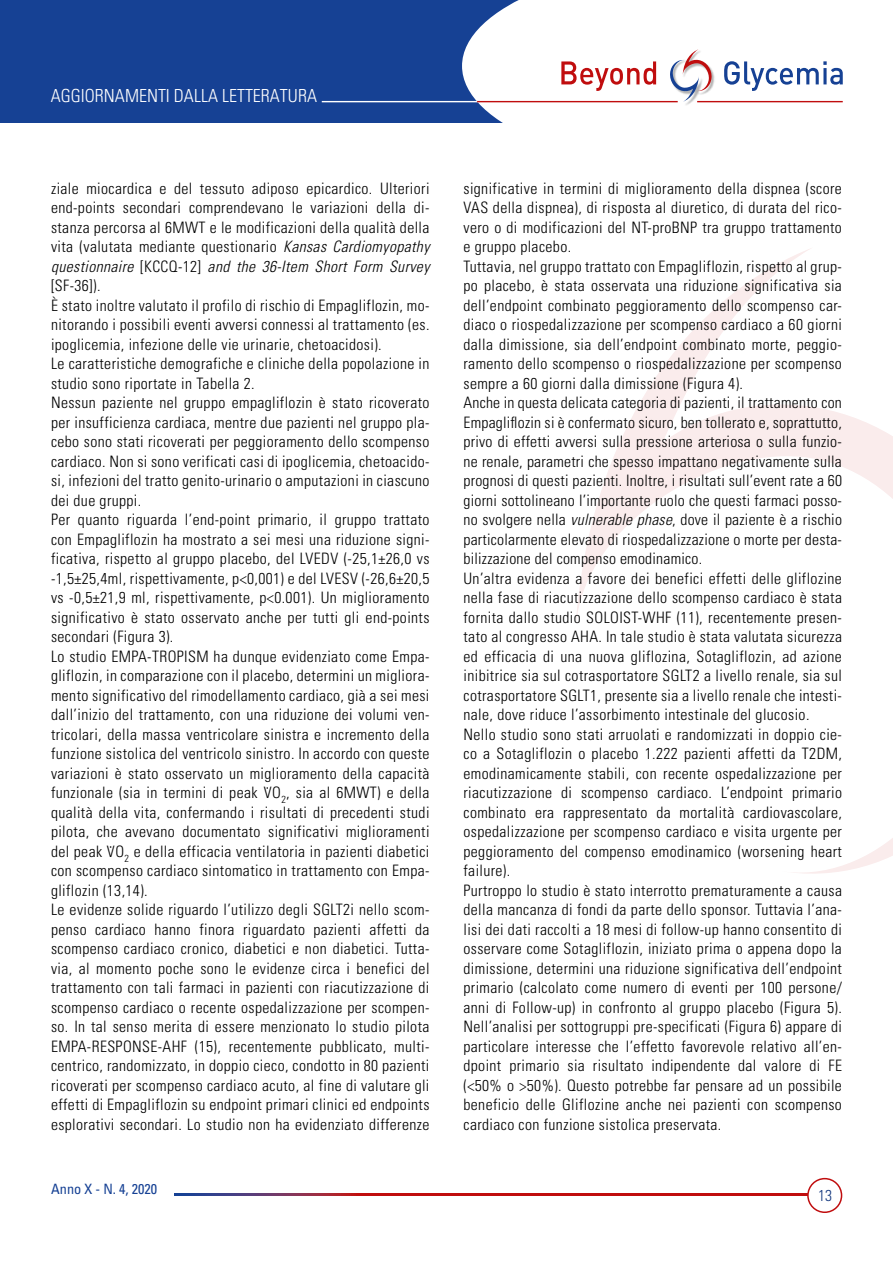
<style>
.page{position:relative;width:893px;height:1263px;background:#fff}
.page>*{position:absolute;margin:0;border:0;box-sizing:border-box;transform-origin:0 0}
.t1{font:300 condensed 18px "Univers";color:#fff}
.t2{font:300 condensed 15.75px/19.5px "Univers LT Std";letter-spacing:.025em;color:#000}
.t3{font:300 condensed 15.75px "Univers LT Std";color:#14387f}
.t4{font:condensed 14.25px "Univers LT Std";color:#164194}
.s1{font-style:italic}
.s2{font-family:"Helvetica";font-stretch:normal}
</style>
<div class="page">
<div style="left:0;top:0;width:893px;height:123px;background:#164194"></div>
<svg style="left:174px;top:1194px;width:633px;height:1px"></svg>
<div style="left:807px;top:1178px;width:35px;height:35px;border:2px solid #c00d0e;border-radius:50%"></div>
<div style="left:462px;top:0;width:431px;height:123px;background:#fff"></div>
<img style="left:712px;top:49px;width:4px;height:46px">
<svg style="left:561px;top:61px;width:95px;height:30px;background:#ecb8b8"></svg>
<img style="left:670px;top:102px;width:33px;height:4px">
<svg style="left:669px;top:49px;width:43px;height:53px;background:#ddd1d8"></svg>
<svg style="left:724px;top:61px;width:119px;height:30px"></svg>
<hr style="left:697px;top:101px;width:146px;height:1px;background:#c00d0e">
<hr style="left:477px;top:101px;width:201px;height:1px;background:#c00d0e">
<svg style="left:322px;top:101px;width:156px;height:1px"></svg>
<svg style="left:576px;top:249px;width:317px;height:625px"></svg>
<p class="t1" style="left:51px;top:85px;width:268px">AGGIORNAMENTI DALLA LETTERATURA</p>
<p class="t2" style="left:51px;top:179px;width:380px">ziale miocardica e del tessuto adiposo epicardico. Ulteriori end-points secondari comprendevano le variazioni della di&shy;stanza percorsa al 6MWT e le modificazioni della qualità della vita (valutata mediante questionario <span class="s1">Kansas Cardiomyopathy questionnaire</span> [KCCQ-12] <span class="s1">and the 36-Item Short Form Survey </span>[SF-36]).<br>È stato inoltre valutato il profilo di rischio di Empagliflozin, mo&shy;nitorando i possibili eventi avversi connessi al trattamento (es. ipoglicemia, infezione delle vie urinarie, chetoacidosi).<br>Le caratteristiche demografiche e cliniche della popolazione in studio sono riportate in Tabella 2.<br>Nessun paziente nel gruppo empagliflozin è stato ricoverato per insufficienza cardiaca, mentre due pazienti nel gruppo pla&shy;cebo sono stati ricoverati per peggioramento dello scompenso cardiaco. Non si sono verificati casi di ipoglicemia, chetoacido&shy;si, infezioni del tratto genito-urinario o amputazioni in ciascuno dei due gruppi.<br>Per quanto riguarda l’end-point primario, il gruppo trattato con Empagliflozin ha mostrato a sei mesi una riduzione signi&shy;ficativa, rispetto al gruppo placebo, del LVEDV (-25,1±26,0 vs -1,5±25,4ml, rispettivamente, p&lt;0,001) e del LVESV (-26,6±20,5 vs -0,5±21,9 ml, rispettivamente, p&lt;0.001). Un miglioramento significativo è stato osservato anche per tutti gli end-points secondari (Figura 3).<br>Lo studio EMPA-TROPISM ha dunque evidenziato come Empa&shy;gliflozin, in comparazione con il placebo, determini un migliora&shy;mento significativo del rimodellamento cardiaco, già a sei mesi dall’inizio del trattamento, con una riduzione dei volumi ven&shy;tricolari, della massa ventricolare sinistra e incremento della funzione sistolica del ventricolo sinistro. In accordo con queste variazioni è stato osservato un miglioramento della capacità funzionale (sia in termini di peak V<span class="s2">̇</span>O<sub>2</sub>, sia al 6MWT) e della qualità della vita, confermando i risultati di precedenti studi pilota, che avevano documentato significativi miglioramenti del peak V<span class="s2">̇</span>O<sub>2</sub> e della efficacia ventilatoria in pazienti diabetici con scompenso cardiaco sintomatico in trattamento con Empa&shy;gliflozin (13,14).<br>Le evidenze solide riguardo l’utilizzo degli SGLT2i nello scom&shy;penso cardiaco hanno finora riguardato pazienti affetti da scompenso cardiaco cronico, diabetici e non diabetici. Tutta&shy;via, al momento poche sono le evidenze circa i benefici del trattamento con tali farmaci in pazienti con riacutizzazione di scompenso cardiaco o recente ospedalizzazione per scompen&shy;so. In tal senso merita di essere menzionato lo studio pilota EMPA-RESPONSE-AHF (15), recentemente pubblicato, multi&shy;centrico, randomizzato, in doppio cieco, condotto in 80 pazienti ricoverati per scompenso cardiaco acuto, al fine di valutare gli effetti di Empagliflozin su endpoint primari clinici ed endpoints esplorativi secondari. Lo studio non ha evidenziato differenze</p>
<p class="t2" style="left:463px;top:179px;width:380px">significative in termini di miglioramento della dispnea (score VAS della dispnea), di risposta al diuretico, di durata del rico&shy;vero o di modificazioni del NT-proBNP tra gruppo trattamento e gruppo placebo.<br>Tuttavia, nel gruppo trattato con Empagliflozin, rispetto al grup&shy;po placebo, è stata osservata una riduzione significativa sia dell’endpoint combinato peggioramento dello scompenso car&shy;diaco o riospedalizzazione per scompenso cardiaco a 60 giorni dalla dimissione, sia dell’endpoint combinato morte, peggio&shy;ramento dello scompenso o riospedalizzazione per scompenso sempre a 60 giorni dalla dimissione (Figura 4).<br>Anche in questa delicata categoria di pazienti, il trattamento con Empagliflozin si è confermato sicuro, ben tollerato e, soprattutto, privo di effetti avversi sulla pressione arteriosa o sulla funzio&shy;ne renale, parametri che spesso impattano negativamente sulla prognosi di questi pazienti. Inoltre, i risultati sull’event rate a 60 giorni sottolineano l’importante ruolo che questi farmaci posso&shy;no svolgere nella <span class="s1">vulnerable phase</span>, dove il paziente è a rischio particolarmente elevato di riospedalizzazione o morte per desta&shy;bilizzazione del compenso emodinamico.<br>Un’altra evidenza a favore dei benefici effetti delle gliflozine nella fase di riacutizzazione dello scompenso cardiaco è stata fornita dallo studio SOLOIST-WHF (11), recentemente presen&shy;tato al congresso AHA. In tale studio è stata valutata sicurezza ed efficacia di una nuova gliflozina, Sotagliflozin, ad azione inibitrice sia sul cotrasportatore SGLT2 a livello renale, sia sul cotrasportatore SGLT1, presente sia a livello renale che intesti&shy;nale, dove riduce l’assorbimento intestinale del glucosio.<br>Nello studio sono stati arruolati e randomizzati in doppio cie&shy;co a Sotagliflozin o placebo 1.222 pazienti affetti da T2DM, emodinamicamente stabili, con recente ospedalizzazione per riacutizzazione di scompenso cardiaco. L’endpoint primario combinato era rappresentato da mortalità cardiovascolare, ospedalizzazione per scompenso cardiaco e visita urgente per peggioramento del compenso emodinamico (worsening heart failure).<br>Purtroppo lo studio è stato interrotto prematuramente a causa della mancanza di fondi da parte dello sponsor. Tuttavia l’ana&shy;lisi dei dati raccolti a 18 mesi di follow-up hanno consentito di osservare come Sotagliflozin, iniziato prima o appena dopo la dimissione, determini una riduzione significativa dell’endpoint primario (calcolato come numero di eventi per 100 persone/ anni di Follow-up) in confronto al gruppo placebo (Figura 5).<br>Nell’analisi per sottogruppi pre-specificati (Figura 6) appare di particolare interesse che l’effetto favorevole relativo all’en&shy;dpoint primario sia risultato indipendente dal valore di FE (&lt;50% o &gt;50%). Questo potrebbe far pensare ad un possibile beneficio delle Gliflozine anche nei pazienti con scompenso cardiaco con funzione sistolica preservata.</p>
<p class="t4" style="left:51px;top:1180px;width:108px">Anno X - N. 4, 2020</p>
<p class="t3" style="left:818px;top:1185px;width:15px">13</p>
</div>
